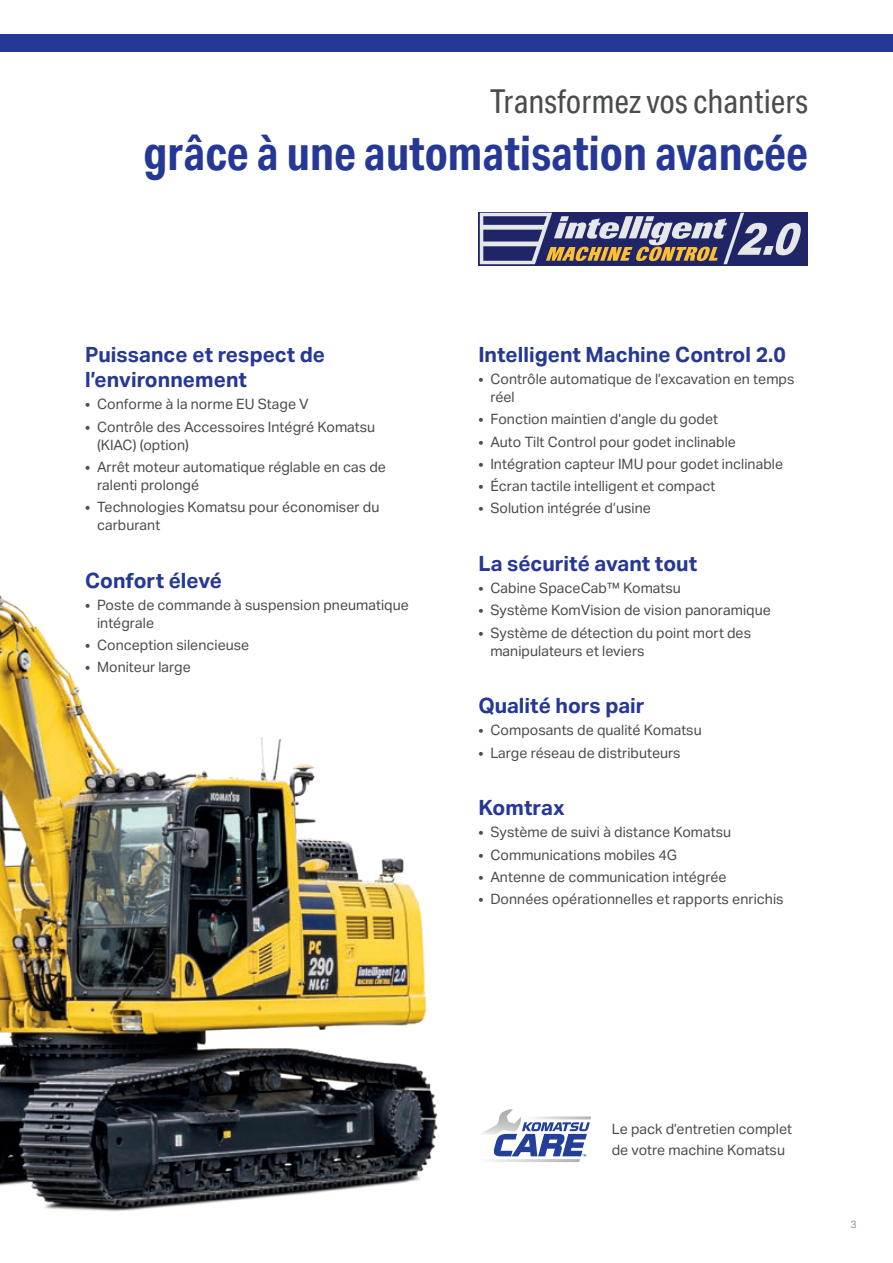
<style>
.page{position:relative;width:893px;height:1263px;background:#fff}
.page>*{position:absolute;margin:0;border:0;box-sizing:border-box;transform-origin:0 0}
.t1{font:700 48px "Aktiv Grotesk Cd";color:#263895}
.t2{font:33px "Aktiv Grotesk Cd";color:#4b4c4d}
.t3{font:700 21px/25.2px "Aktiv Grotesk";color:#263895}
.t4{font:14.25px/18px "Aktiv Grotesk";color:#4b4c4d}
.t5{font:10.5px "Aktiv Grotesk";color:#939598}
</style>
<div class="page">
<img style="left:0;top:595px;width:438px;height:617px">
<svg style="left:481px;top:1109px;width:110px;height:53px"></svg>
<div style="left:478px;top:212px;width:330px;height:53px;background:#202568"></div>
<svg style="left:480px;top:213px;width:321px;height:51px"></svg>
<div style="left:0;top:34px;width:893px;height:17px;background:#263895"></div>
<h2 class="t2" style="left:490px;top:82px;width:319px">Transformez vos chantiers</h2>
<h1 class="t1" style="left:144px;top:125px;width:666px">grâce à une automatisation avancée</h1>
<h3 class="t3" style="left:85px;top:342px;width:242px">Puissance et respect de l’environnement</h3>
<p class="t4" style="left:85px;top:395px;width:225px">• Conforme à la norme EU Stage V</p>
<p class="t4" style="left:97px;top:418px;width:280px;text-indent:-12px">• Contrôle des Accessoires Intégré Komatsu (KIAC) (option)</p>
<p class="t4" style="left:97px;top:458px;width:291px;text-indent:-12px">• Arrêt moteur automatique réglable en cas de ralenti prolongé</p>
<p class="t4" style="left:97px;top:498px;width:284px;text-indent:-12px">• Technologies Komatsu pour économiser du carburant</p>
<h3 class="t3" style="left:85px;top:568px;width:139px">Confort élevé</h3>
<p class="t4" style="left:97px;top:596px;width:313px;text-indent:-12px">• Poste de commande à suspension pneumatique intégrale</p>
<p class="t4" style="left:85px;top:636px;width:166px">• Conception silencieuse</p>
<p class="t4" style="left:85px;top:658px;width:107px">• Moniteur large</p>
<h3 class="t3" style="left:478px;top:342px;width:309px">Intelligent Machine Control 2.0</h3>
<p class="t4" style="left:490px;top:370px;width:306px;text-indent:-12px">• Contrôle automatique de l’excavation en temps réel</p>
<p class="t4" style="left:478px;top:410px;width:241px">• Fonction maintien d’angle du godet</p>
<p class="t4" style="left:478px;top:433px;width:259px">• Auto Tilt Control pour godet inclinable</p>
<p class="t4" style="left:478px;top:455px;width:306px">• Intégration capteur IMU pour godet inclinable</p>
<p class="t4" style="left:478px;top:477px;width:238px">• Écran tactile intelligent et compact</p>
<p class="t4" style="left:478px;top:499px;width:174px">• Solution intégrée d’usine</p>
<h3 class="t3" style="left:478px;top:551px;width:220px">La sécurité avant tout</h3>
<p class="t4" style="left:478px;top:579px;width:204px">• Cabine SpaceCab™ Komatsu</p>
<p class="t4" style="left:478px;top:601px;width:294px">• Système KomVision de vision panoramique</p>
<p class="t4" style="left:490px;top:624px;width:262px;text-indent:-12px">• Système de détection du point mort des manipulateurs et leviers</p>
<h3 class="t3" style="left:478px;top:693px;width:168px">Qualité hors pair</h3>
<p class="t4" style="left:478px;top:721px;width:225px">• Composants de qualité Komatsu</p>
<p class="t4" style="left:478px;top:744px;width:204px">• Large réseau de distributeurs</p>
<h3 class="t3" style="left:478px;top:795px;width:88px">Komtrax</h3>
<p class="t4" style="left:478px;top:823px;width:254px">• Système de suivi à distance Komatsu</p>
<p class="t4" style="left:478px;top:846px;width:200px">• Communications mobiles 4G</p>
<p class="t4" style="left:478px;top:868px;width:250px">• Antenne de communication intégrée</p>
<p class="t4" style="left:478px;top:890px;width:307px">• Données opérationnelles et rapports enrichis</p>
<p class="t4" style="left:612px;top:1118px;width:182px;line-height:21px">Le pack d’entretien complet de votre machine Komatsu</p>
<p class="t5" style="left:850px;top:1218px;width:8px">3</p>
</div>
